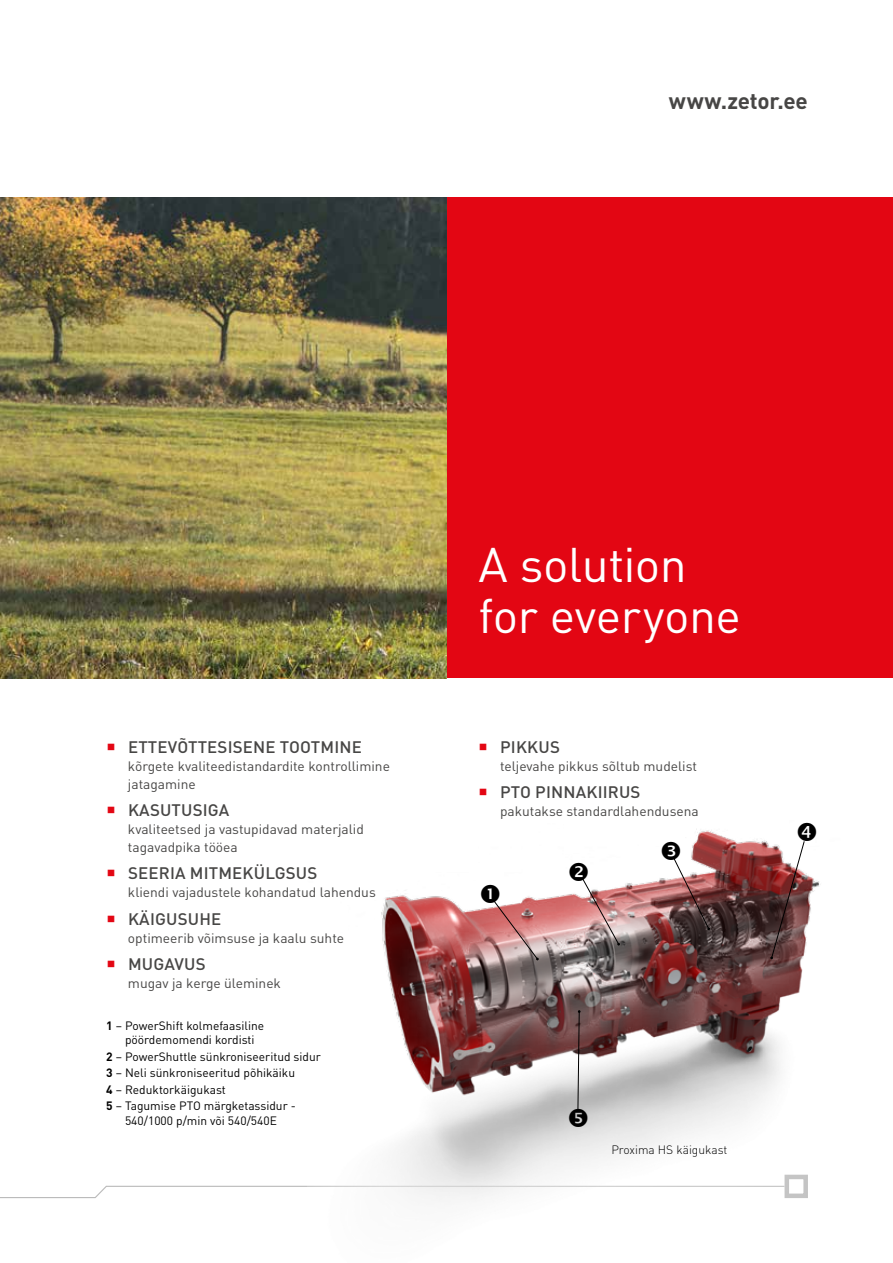
<style>
.page{position:relative;width:893px;height:1263px;background:#fff}
.page>*{position:absolute;margin:0;border:0;box-sizing:border-box;transform-origin:0 0}
.t1{font:48px/51px "DIN Pro";letter-spacing:-.01em;color:#fff}
.t2{font:700 22.5px "DIN Pro";letter-spacing:-.01em;color:#474645}
.t3{font:500 16.5px "DIN Pro";letter-spacing:.01em;color:#474645}
.t4{font:13.5px/18px "DIN Pro";color:#474645}
.t5{font:12px/16.5px "DIN Pro";color:#000}
.t6{font:300 12px "DIN Pro";color:#000}
.s1{color:#e30613}
.s2{font-weight:700}
</style>
<div class="page">
<svg style="left:0;top:1185px;width:307px;height:14px"></svg>
<div style="left:446px;top:198px;width:447px;height:480px;background:#e30613"></div>
<img style="left:307px;top:829px;width:512px;height:372px">
<img style="left:0;top:198px;width:446px;height:480px">
<svg style="left:481px;top:884px;width:58px;height:76px"></svg>
<svg style="left:569px;top:862px;width:51px;height:83px"></svg>
<svg style="left:662px;top:842px;width:48px;height:88px"></svg>
<svg style="left:770px;top:829px;width:46px;height:130px"></svg>
<svg style="left:569px;top:1010px;width:18px;height:117px"></svg>
<h2 class="t2" style="left:669px;top:86px;width:141px">www.zetor.ee</h2>
<p class="t3" style="left:106px;top:735px;width:257px"><span class="s1">○</span> ETTEVÕTTESISENE TOOTMINE</p>
<p class="t4" style="left:128px;top:756px;width:263px">kõrgete kvaliteedistandardite kontrollimine jatagamine</p>
<p class="t3" style="left:106px;top:799px;width:125px"><span class="s1">○</span> KASUTUSIGA</p>
<p class="t4" style="left:128px;top:819px;width:237px">kvaliteetsed ja vastupidavad materjalid tagavadpika tööea</p>
<p class="t3" style="left:106px;top:862px;width:212px"><span class="s1">○</span> SEERIA MITMEKÜLGSUS</p>
<p class="t4" style="left:128px;top:883px;width:249px">kliendi vajadustele kohandatud lahendus</p>
<p class="t3" style="left:106px;top:907px;width:116px"><span class="s1">○</span> KÄIGUSUHE</p>
<p class="t4" style="left:128px;top:928px;width:218px">optimeerib võimsuse ja kaalu suhte</p>
<p class="t3" style="left:106px;top:953px;width:101px"><span class="s1">○</span> MUGAVUS</p>
<p class="t4" style="left:128px;top:974px;width:155px">mugav ja kerge üleminek</p>
<p class="t5" style="left:125px;top:1018px;width:141px;line-height:14.4px;text-indent:-19px"><span class="s2">1</span> – PowerShift kolmefaasiline pöördemomendi kordisti</p>
<p class="t5" style="left:106px;top:1047px;width:216px"><span class="s2">2</span> – PowerShuttle sünkroniseeritud sidur <span class="s2">3</span> – Neli sünkroniseeritud põhikäiku<br><span class="s2">4</span> – Reduktorkäigukast<br><span class="s2">5</span> – Tagumise PTO märgketassidur -</p>
<p class="t5" style="left:125px;top:1111px;width:153px">540/1000 p/min või 540/540E</p>
<h1 class="t1" style="left:478px;top:537px;width:264px">A solution for everyone</h1>
<p class="t3" style="left:478px;top:735px;width:83px"><span class="s1">○</span> PIKKUS</p>
<p class="t4" style="left:500px;top:756px;width:198px">teljevahe pikkus sõltub mudelist</p>
<p class="t3" style="left:478px;top:781px;width:164px"><span class="s1">○</span> PTO PINNAKIIRUS</p>
<p class="t4" style="left:500px;top:801px;width:200px">pakutakse standardlahendusena</p>
<p class="t6" style="left:611px;top:1141px;width:118px">Proxima HS käigukast</p>
</div>
